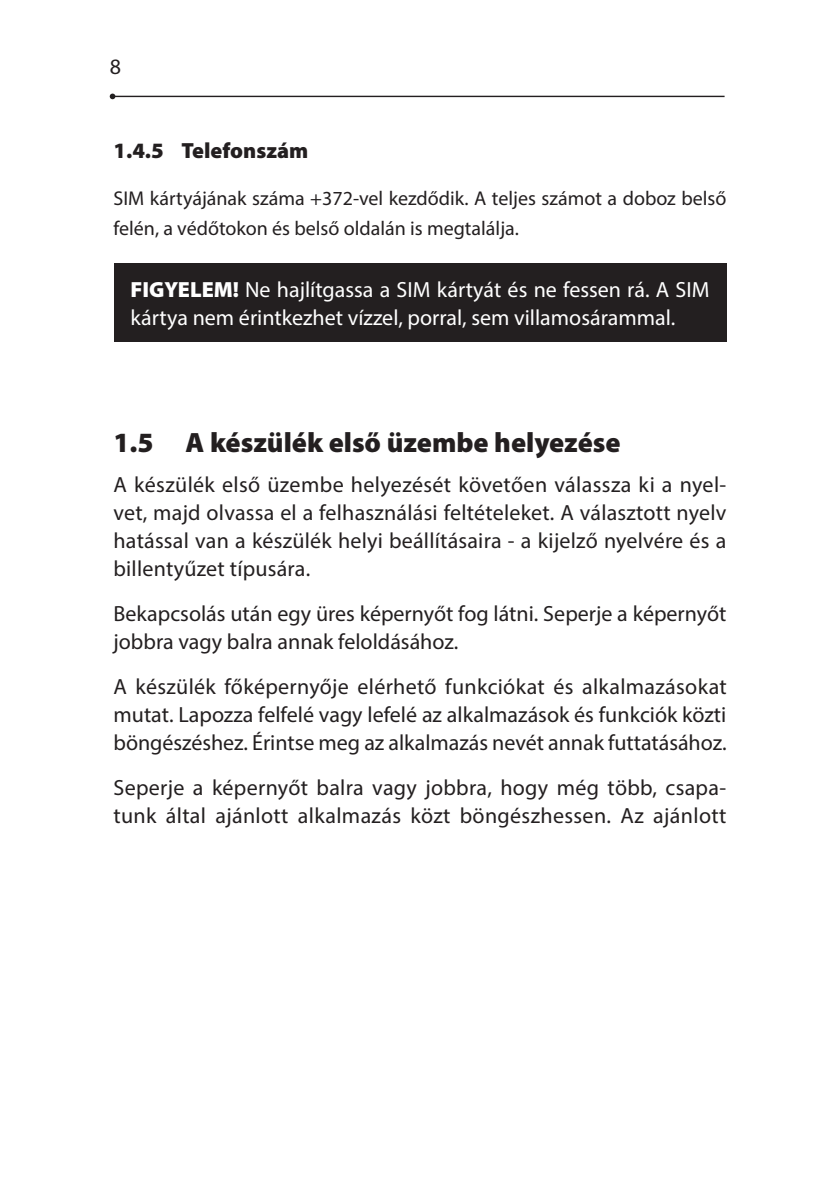
<style>
.page{position:relative;width:840px;height:1191px;background:#fff}
.page>*{position:absolute;margin:0;border:0;box-sizing:border-box;transform-origin:0 0}
.t1{font:900 28px "Myriad Pro";color:#231f20}
.t2{font:22px/28px "Myriad Pro";letter-spacing:.005em;color:#231f20;text-align:justify}
.t3{font:22px/28px "Myriad Pro";color:#fff}
.t4{font:900 22px "Myriad Pro";color:#231f20}
.t5{font:20px/30px "Myriad Pro";color:#231f20}
.s1{font-weight:900}
</style>
<div class="page">
<hr style="left:112px;top:96px;width:612px;height:1px;background:#231f20">
<svg style="left:110px;top:94px;width:5px;height:5px"></svg>
<div style="left:113px;top:263px;width:613px;height:79px;background:#231f20"></div>
<p class="t2" style="left:110px;top:52px;width:13px">8</p>
<p class="t4" style="left:113px;top:136px;width:196px">1.4.5 Telefonszám</p>
<p class="t5" style="left:113px;top:183px;width:614px">SIM kártyájának száma +372-vel kezdődik. A teljes számot a doboz belső felén, a védőtokon és belső oldalán is megtalálja.</p>
<p class="t3" style="left:130px;top:275px;width:580px"><span class="s1">FIGYELEM!</span> Ne hajlítgassa a SIM kártyát és ne fessen rá. A SIM kártya nem érintkezhet vízzel, porral, sem villamosárammal.</p>
<p class="t1" style="left:113px;top:424px;width:508px">1.5 A készülék első üzembe helyezése</p>
<p class="t2" style="left:113px;top:470px;width:614px">A készülék első üzembe helyezését követően válassza ki a nyel&shy;vet, majd olvassa el a felhasználási feltételeket. A választott nyelv hatással van a készülék helyi beállításaira - a kijelző nyelvére és a billentyűzet típusára.</p>
<p class="t2" style="left:113px;top:599px;width:614px">Bekapcsolás után egy üres képernyőt fog látni. Seperje a képernyőt jobbra vagy balra annak feloldásához.</p>
<p class="t2" style="left:113px;top:672px;width:614px">A készülék főképernyője elérhető funkciókat és alkalmazásokat mutat. Lapozza felfelé vagy lefelé az alkalmazások és funkciók közti böngészéshez. Érintse meg az alkalmazás nevét annak futtatásához.</p>
<p class="t2" style="left:113px;top:773px;width:614px">Seperje a képernyőt balra vagy jobbra, hogy még több, csapa&shy;tunk által ajánlott alkalmazás közt böngészhessen. Az ajánlott</p>
</div>
